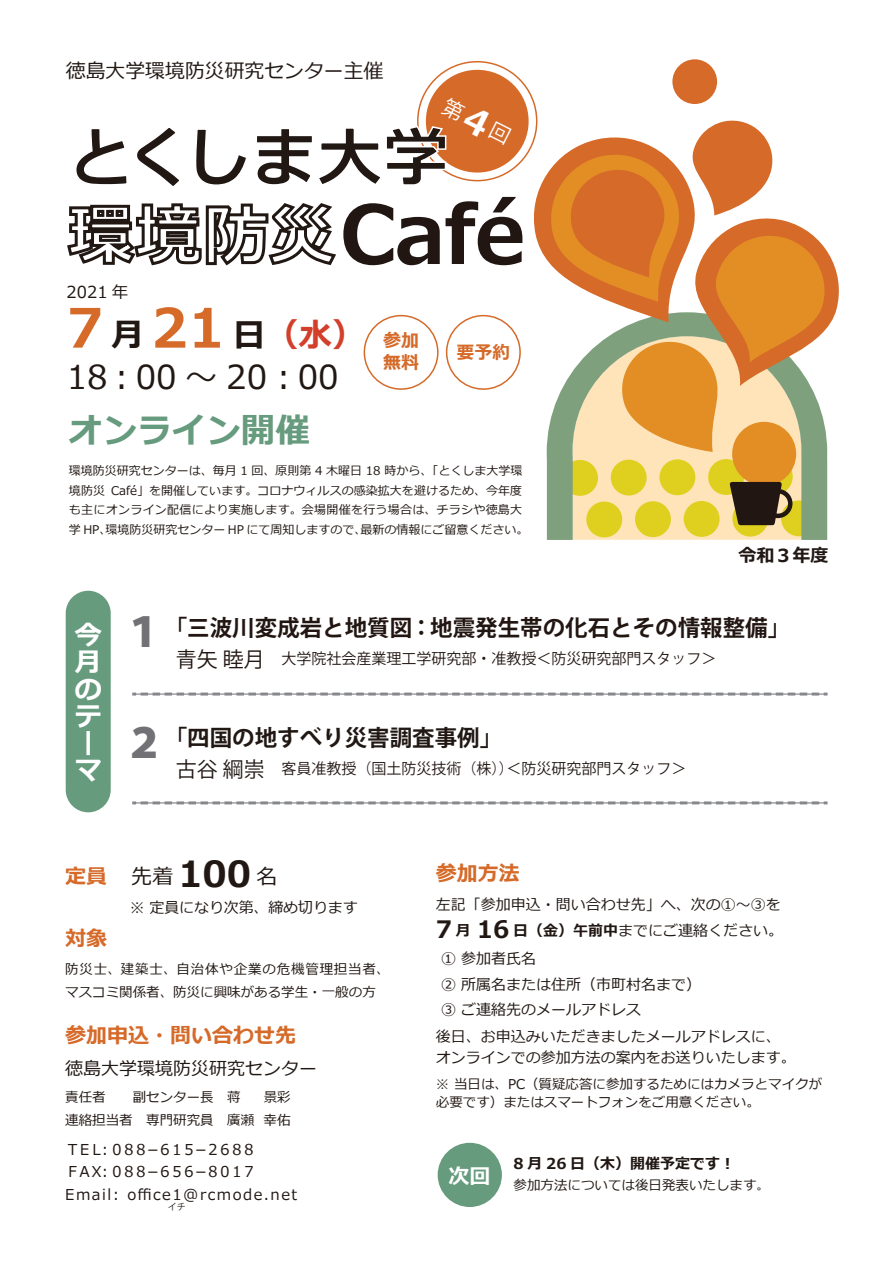
<style>
.page{position:relative;width:893px;height:1263px;background:#fff}
.page>*{position:absolute;margin:0;border:0;box-sizing:border-box;transform-origin:0 0}
.t1{font:700 66px/78px "Meiryo";color:#211814}
.t2{font:700 54px "Meiryo";color:#d56a29}
.t3{font:800 40.5px "Koz Go Pro";color:#727276}
.t4{font:700 34.5px "Meiryo";color:#669b7e}
.t5{font:33px "Meiryo";color:#211814}
.t6{font:700 27px/27px "Meiryo";color:#fff}
.t7{font:700 22.5px "Koz Go Pro";color:#221612}
.t8{font:700 22.5px "Koz Go Pro";color:#211814}
.t9{font:700 21px "Meiryo";color:#d56a29}
.t10{font:21px "Meiryo";color:#211814}
.t11{font:700 21px "Meiryo";color:#fff}
.t12{font:19.8px "Meiryo";color:#211814}
.t13{font:18px "Meiryo";color:#211814}
.t14{font:700 18px/22.5px "Meiryo";color:#d56a29}
.t15{font:700 18px "Meiryo";color:#211814}
.t16{font:16.5px "Meiryo";color:#211814}
.t17{font:15px/25.5px "Meiryo";color:#211814}
.t18{font:15px "Koz Go Pro";color:#221612}
.t19{font:15px/22.5px "Meiryo";letter-spacing:-.2em;color:#211814}
.t20{font:700 15px "Meiryo";color:#211814}
.t21{font:13.5px/22.5px "Meiryo";color:#211814}
.t22{font:12px/19.5px "Meiryo";letter-spacing:.005em;color:#211814}
.t23{font:9px "Koz Go Pr 6 N";color:#211814}
.s1{color:#fff}
.s2{font-size:81px;color:#221612}
.s3{font-size:33px;color:#211814}
.s4{font-size:33px;color:#d23f2a}
.s5{font-size:21px}
.s6{font-size:21px;color:#211814}
.s7{color:#211814}
.s8{font-weight:700;color:#d56a29}
.s9{font-weight:700;font-size:36px}
.s10{font-weight:700;font-size:24px}
.s11{font-weight:700}
.s12{color:#221612}
.s13{font-size:12px}
</style>
<div class="page">
<svg style="left:547px;top:452px;width:280px;height:88px"></svg>
<div style="left:672px;top:59px;width:45px;height:45px;background:#d56a29;border-radius:50%"></div>
<div style="left:438px;top:1143px;width:64px;height:64px;background:#669b7e;border-radius:50%"></div>
<div style="left:426px;top:70px;width:103px;height:103px;background:#d56a29;border-radius:50%"></div>
<svg style="left:527px;top:117px;width:312px;height:335px"></svg>
<div style="left:732px;top:422px;width:64px;height:64px;background:#e28e25;border-radius:50%"></div>
<div style="left:66px;top:591px;width:45px;height:221px;background:#669b7e;border-radius:22px"></div>
<svg style="left:726px;top:480px;width:59px;height:48px"></svg>
<div style="left:763px;top:489px;width:29px;height:29px;border:4px solid #221612;border-radius:50%"></div>
<div style="left:364px;top:315px;width:75px;height:75px;border:2px solid #d56a29;border-radius:50%"></div>
<div style="left:446px;top:315px;width:75px;height:75px;border:2px solid #d56a29;border-radius:50%"></div>
<svg style="left:67px;top:203px;width:269px;height:63px"></svg>
<svg style="left:132px;top:692px;width:695px;height:3px"></svg>
<svg style="left:132px;top:801px;width:695px;height:3px"></svg>
<svg style="left:417px;top:96px;width:95px;height:86px"></svg>
<h3 class="t12" style="left:66px;top:57px;width:319px">徳島大学環境防災研究センター主催</h3>
<h1 class="t1" style="left:68px;top:122px;width:459px">とくしま大学<span class="s1">環境防災</span><span class="s2">Café</span></h1>
<h3 class="t16" style="left:67px;top:281px;width:63px">2021 年</h3>
<h2 class="t2" style="left:67px;top:290px;width:300px">7 <span class="s3">月</span> 21 <span class="s3">日</span><span class="s4">（水）</span></h2>
<h3 class="t5" style="left:67px;top:354px;width:274px">18︓00 ～ 20︓00</h3>
<h3 class="t4" style="left:68px;top:406px;width:243px">オンライン開催</h3>
<h3 class="t14" style="left:383px;top:330px;width:37px">参加無料</h3>
<h3 class="t14" style="left:456px;top:342px;width:55px">要予約</h3>
<p class="t22" style="left:69px;top:462px;width:461px">環境防災研究センターは、毎月 1 回、原則第 4 木曜日 18 時から、「とくしま大学環境防災 Café」を開催しています。コロナウィルスの感染拡大を避けるため、今年度も主にオンライン配信により実施します。会場開催を行う場合は、チラシや徳島大学 HP、環境防災研究センター HP にて周知しますので、最新の情報にご留意ください。</p>
<h3 class="t15" style="left:738px;top:543px;width:92px">令和３年度</h3>
<h3 class="t6" style="left:75px;top:623px;width:28px">今月のテーマ</h3>
<h3 class="t3" style="left:123px;top:606px;width:42px">１</h3>
<h3 class="t7" style="left:165px;top:614px;width:627px">「三波川変成岩と地質図：地震発生帯の化石とその情報整備」</h3>
<p class="t18" style="left:176px;top:649px;width:542px"><span class="s5">青矢 睦月</span> 大学院社会産業理工学研究部・准教授＜防災研究部門スタッフ＞</p>
<h3 class="t3" style="left:124px;top:716px;width:42px">２</h3>
<h3 class="t8" style="left:165px;top:723px;width:339px">「四国の地すべり災害調査事例」</h3>
<p class="t18" style="left:176px;top:759px;width:512px"><span class="s6">古谷 綱崇</span> 客員准教授（国土防災技術（株））<span class="s7">＜防災研究部門スタッフ＞</span></p>
<h3 class="t10" style="left:65px;top:861px;width:214px"><span class="s8">定員</span> 先着 <span class="s9">100</span> 名</h3>
<p class="t17" style="left:130px;top:896px;width:230px">※ 定員になり次第、締め切ります</p>
<h3 class="t9" style="left:65px;top:924px;width:43px">対象</h3>
<p class="t21" style="left:65px;top:959px;width:326px">防災士、建築士、自治体や企業の危機管理担当者、マスコミ関係者、防災に興味がある学生・一般の方</p>
<h3 class="t9" style="left:65px;top:1020px;width:232px">参加申込・問い合わせ先</h3>
<h3 class="t13" style="left:65px;top:1055px;width:253px">徳島大学環境防災研究センター</h3>
<p class="t21" style="left:65px;top:1087px;width:177px">責任者　　副センター長 蒋</p>
<p class="t21" style="left:65px;top:1087px;width:227px;text-align:right">景彩<br>連絡担当者　専門研究員　廣瀬 幸佑</p>
<p class="t19" style="left:65px;top:1138px;width:233px">ＴＥＬ︓０８８－６１５－２６８８<br>ＦＡＸ︓０８８－６５６－８０１７<br>Email: office1@rcmode.net</p>
<p class="t23" style="left:168px;top:1201px;width:19px">イチ</p>
<h3 class="t9" style="left:436px;top:858px;width:85px">参加方法</h3>
<p class="t17" style="left:436px;top:893px;width:349px">左記「参加申込・問い合わせ先」へ、次の①～③を<br><span class="s10">7</span> <span class="s11">月</span> <span class="s10">16</span> <span class="s11">日（金）午前中</span>までにご連絡ください。</p>
<p class="t17" style="left:441px;top:947px;width:262px">① 参加者氏名<br>② 所属名または住所（市町村名まで）<br>③ ご連絡先のメールアドレス</p>
<p class="t17" style="left:436px;top:1027px;width:361px;line-height:21px">後日、お申込みいただきましたメールアドレスに、オンラインでの参加方法の案内をお送りいたします。</p>
<p class="t21" style="left:436px;top:1076px;width:388px;line-height:18px">※ 当日は、PC（質疑応答に参加するためにはカメラとマイクが必要です）またはスマートフォンをご用意ください。</p>
<h3 class="t11" style="left:448px;top:1161px;width:43px">次回</h3>
<p class="t20" style="left:514px;top:1153px;width:223px">8 月 26 日<span class="s12">（木）</span>開催予定です︕</p>
<p class="t21" style="left:514px;top:1175px;width:257px">参加方法については後日発表いたします<span class="s13">。</span></p>
</div>
